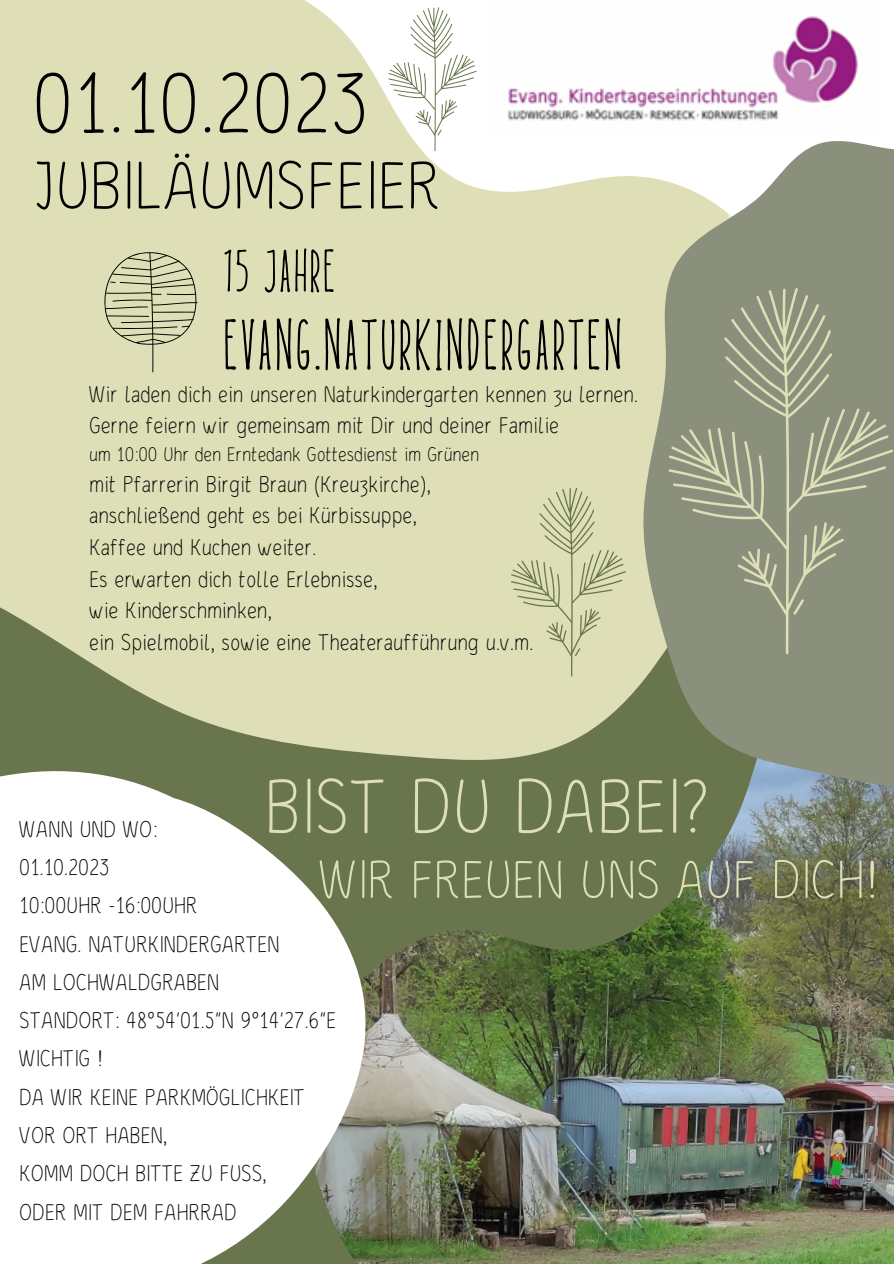
<style>
.page{position:relative;width:894px;height:1264px;background:#fff}
.page>*{position:absolute;margin:0;border:0;box-sizing:border-box;transform-origin:0 0}
.t1{font:84px "Xarrovv";color:#000}
.t2{font:78px "Petapon Yandi Designs";color:#000}
.t3{font:75px "Xarrovv";color:#dedfb6}
.t4{font:66px "Xarrovv";color:#000}
.t5{font:66px "Petapon Yandi Designs";color:#000}
.t6{font:52.5px "Xarrovv";color:#dedfb6}
.t7{font:22.5px "Xarrovv";color:#000}
.t8{font:19.5px "Xarrovv";color:#000}
</style>
<div class="page">
<div style="left:0;top:0;width:632px;height:671px;background:#dedfb6"></div>
<img style="left:458px;top:671px;width:435px;height:537px">
<svg style="left:104px;top:252px;width:94px;height:120px;background:#c6c7a2"></svg>
<img style="left:458px;top:1208px;width:435px;height:55px">
<svg style="left:0;top:662px;width:458px;height:601px"></svg>
<svg style="left:388px;top:7px;width:89px;height:144px"></svg>
<svg style="left:510px;top:487px;width:116px;height:189px;background:#d1d4ab"></svg>
<img style="left:490px;top:0;width:368px;height:137px">
<svg style="left:632px;top:135px;width:261px;height:658px;background:#a3a891"></svg>
<svg style="left:667px;top:287px;width:226px;height:367px;background:#939781"></svg>
<p class="t1" style="left:33px;top:41px;width:337px">01.10.2023</p>
<p class="t4" style="left:35px;top:136px;width:408px">JUBILÄUMSFEIER</p>
<p class="t5" style="left:222px;top:243px;width:116px">15 JAHRE</p>
<p class="t2" style="left:222px;top:312px;width:402px">EVANG.NATURKINDERGARTEN</p>
<p class="t7" style="left:89px;top:377px;width:550px">Wir laden dich ein unseren Naturkindergarten kennen zu lernen.</p>
<p class="t7" style="left:89px;top:409px;width:471px">Gerne feiern wir gemeinsam mit Dir und deiner Familie</p>
<p class="t8" style="left:89px;top:440px;width:391px">um 10:00 Uhr den Erntedank Gottesdienst im Grünen</p>
<p class="t7" style="left:89px;top:467px;width:343px">mit Pfarrerin Birgit Braun (Kreuzkirche),</p>
<p class="t7" style="left:89px;top:499px;width:329px">anschließend geht es bei Kürbissuppe,</p>
<p class="t7" style="left:89px;top:530px;width:228px">Kaffee und Kuchen weiter.</p>
<p class="t7" style="left:89px;top:562px;width:290px">Es erwarten dich tolle Erlebnisse,</p>
<p class="t7" style="left:89px;top:593px;width:184px">wie Kinderschminken,</p>
<p class="t7" style="left:89px;top:625px;width:445px">ein Spielmobil, sowie eine Theateraufführung u.v.m.</p>
<p class="t7" style="left:20px;top:812px;width:139px">WANN UND WO:</p>
<p class="t3" style="left:265px;top:751px;width:447px">BIST DU DABEI?</p>
<p class="t6" style="left:320px;top:840px;width:559px">WIR FREUEN UNS AUF DICH!</p>
<p class="t7" style="left:20px;top:850px;width:91px">01.10.2023</p>
<p class="t7" style="left:20px;top:888px;width:180px">10:00UHR -16:00UHR</p>
<p class="t7" style="left:20px;top:927px;width:262px">EVANG. NATURKINDERGARTEN</p>
<p class="t7" style="left:20px;top:965px;width:201px">AM LOCHWALDGRABEN</p>
<p class="t7" style="left:20px;top:1003px;width:318px">STANDORT: 48°54'01.5"N 9°14'27.6"E</p>
<p class="t7" style="left:20px;top:1042px;width:84px">WICHTIG !</p>
<p class="t7" style="left:20px;top:1080px;width:287px">DA WIR KEINE PARKMÖGLICHKEIT</p>
<p class="t7" style="left:20px;top:1118px;width:150px">VOR ORT HABEN,</p>
<p class="t7" style="left:20px;top:1156px;width:249px">KOMM DOCH BITTE ZU FUSS,</p>
<p class="t7" style="left:20px;top:1195px;width:219px">ODER MIT DEM FAHRRAD</p>
</div>
